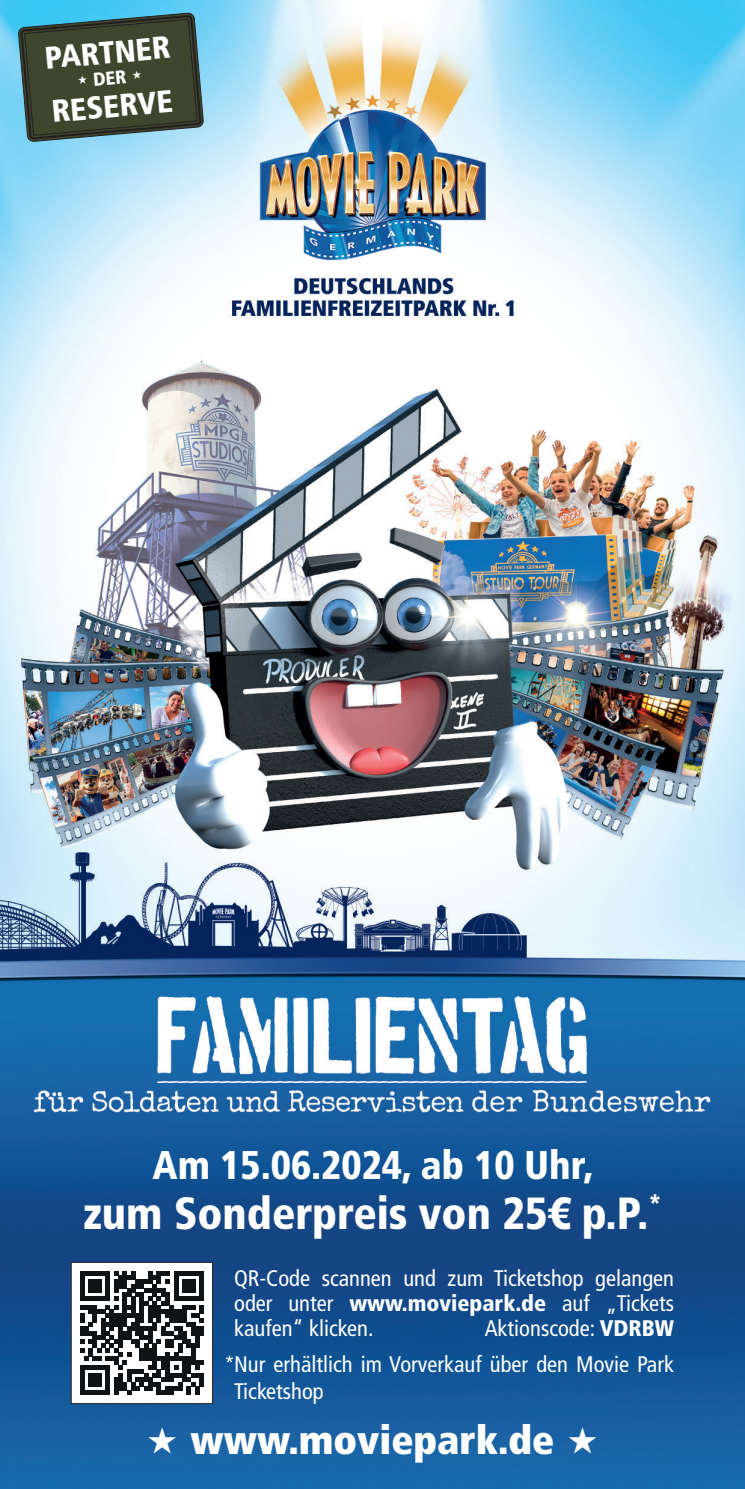
<style>
.page{position:relative;width:745px;height:1489px;background:#fff}
.page>*{position:absolute;margin:0;border:0;box-sizing:border-box;transform-origin:0 0}
.t1{font:900 condensed 45px "Frutiger LT Com";color:#fff}
.t2{font:900 condensed 40px "Frutiger LT Com";color:#fff}
.t3{font:900 condensed 40px "Frutiger LT Com";color:#fff}
.t4{font:900 condensed 31.25px "Frutiger LT Com";color:#fff}
.t5{font:condensed 22.5px/25px "Frutiger LT Com";color:#fff;text-align:justify}
.s1{font-weight:900}
</style>
<div class="page">
<img style="left:0;top:0;width:744px;height:1488px">
<div style="left:71px;top:1262px;width:141px;height:141px;background:#fff"></div>
<svg style="left:80px;top:1271px;width:124px;height:123px"></svg>
<div style="left:71px;top:1261px;width:142px;height:142px;border:1px solid #231f20"></div>
<svg style="left:226px;top:1355px;width:7px;height:7px"></svg>
<svg style="left:148px;top:1426px;width:28px;height:26px"></svg>
<svg style="left:568px;top:1426px;width:28px;height:26px"></svg>
<svg style="left:18px;top:13px;width:185px;height:129px;background:#435749"></svg>
<p class="t4" style="left:43px;top:39px;width:127px;rotate:-5deg">PARTNER</p>
<p class="t4" style="left:50px;top:93px;width:123px;rotate:-5deg">RESERVE</p>
<p class="t2" style="left:152px;top:1140px;width:442px">Am 15.06.2024, ab 10 Uhr,</p>
<p class="t1" style="left:83px;top:1185px;width:579px">zum Sonderpreis von 25€ p.P.<sup>*</sup></p>
<p class="t5" style="left:234px;top:1265px;width:441px">QR-Code scannen und zum Ticketshop gelangen oder unter <span class="s1">www.moviepark.de</span> auf „Tickets kaufen“ klicken.</p>
<p class="t5" style="left:484px;top:1315px;width:191px">Aktionscode: <span class="s1">VDRBW</span></p>
<p class="t5" style="left:234px;top:1350px;width:441px;line-height:27px">Nur erhältlich im Vorverkauf über den Movie Park<br>Ticketshop</p>
<p class="t3" style="left:190px;top:1414px;width:365px">www.moviepark.de</p>
</div>
